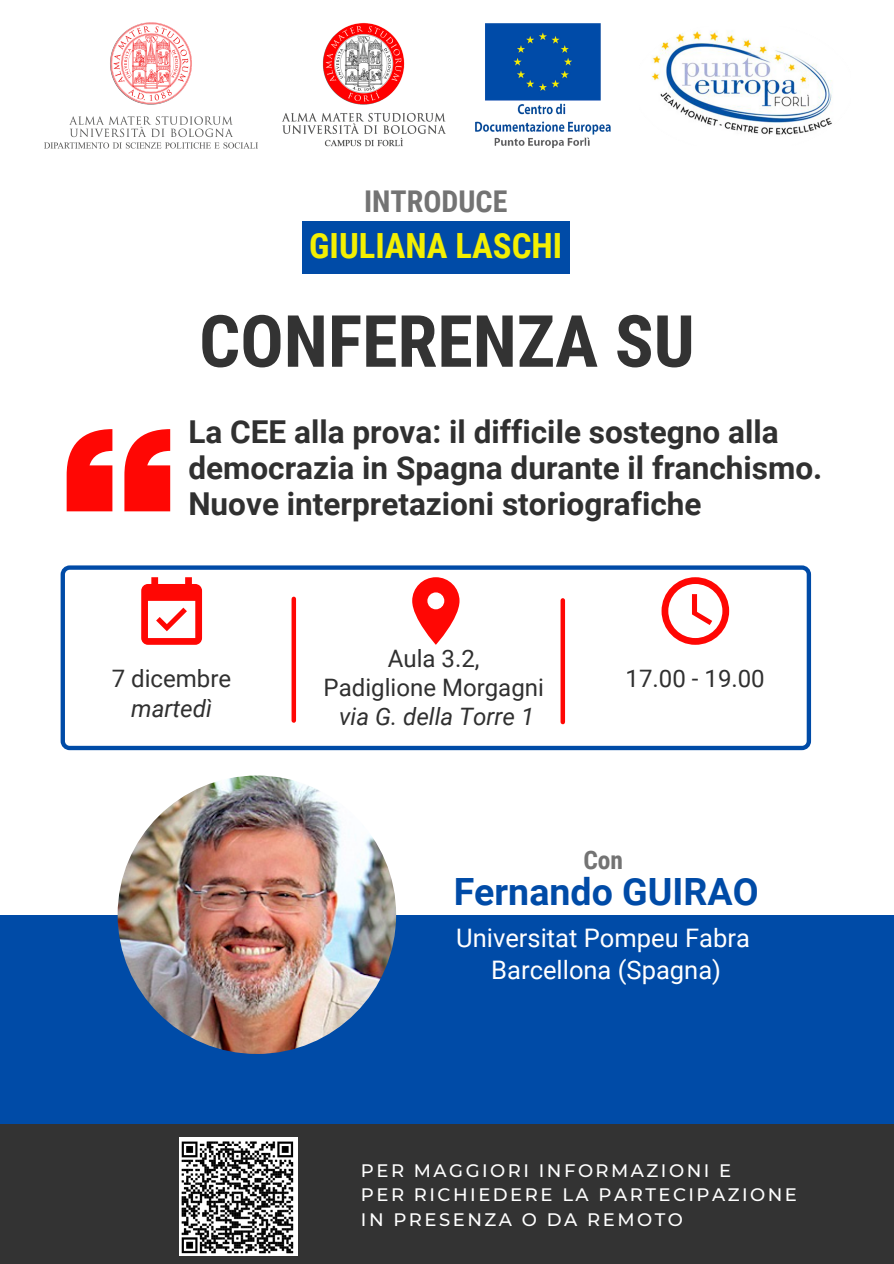
<style>
.page{position:relative;width:894px;height:1264px;background:#fff}
.page>*{position:absolute;margin:0;border:0;box-sizing:border-box;transform-origin:0 0}
.t1{font:700 72px "Roboto Condensed";color:#333}
.t2{font:700 37.5px "Roboto";color:#004ba7}
.t3{font:700 34.65px "Roboto Condensed";color:#f3ef02}
.t4{font:700 31.5px/36px "Roboto";color:#303030}
.t5{font:700 30px "Roboto Condensed";color:#737373}
.t6{font:25.5px "Roboto";color:#fff}
.t7{font:700 25.5px "Roboto Condensed";color:#737373}
.t8{font:24px "Roboto";color:#303030}
.t9{font:italic 24px "Roboto";color:#303030}
.t10{font:500 18px "Montserrat";letter-spacing:.14em;color:#fff}
</style>
<div class="page">
<div style="left:0;top:914px;width:893px;height:222px;background:#004ba7"></div>
<div style="left:0;top:1124px;width:893px;height:139px;background:#333"></div>
<img style="left:118px;top:775px;width:278px;height:278px;border-radius:50%">
<img style="left:44px;top:22px;width:402px;height:127px">
<img style="left:475px;top:23px;width:136px;height:126px">
<img style="left:651px;top:30px;width:182px;height:105px">
<svg style="left:67px;top:429px;width:103px;height:82px"></svg>
<svg style="left:61px;top:565px;width:749px;height:185px"></svg>
<div style="left:291px;top:599px;width:5px;height:121px;background:#ff0704"></div>
<div style="left:560px;top:600px;width:5px;height:122px;background:#ff0704"></div>
<svg style="left:141px;top:577px;width:61px;height:67px"></svg>
<svg style="left:412px;top:577px;width:47px;height:67px"></svg>
<svg style="left:661px;top:577px;width:68px;height:67px"></svg>
<img style="left:179px;top:1137px;width:118px;height:118px">
<div style="left:302px;top:221px;width:267px;height:53px;background:#004ba7"></div>
<p class="t5" style="left:364px;top:184px;width:145px">INTRODUCE</p>
<p class="t3" style="left:309px;top:226px;width:254px">GIULIANA LASCHI</p>
<p class="t1" style="left:199px;top:300px;width:497px">CONFERENZA SU</p>
<p class="t4" style="left:188px;top:414px;width:635px">La CEE alla prova: il difficile sostegno alla democrazia in Spagna durante il franchismo.</p>
<p class="t4" style="left:188px;top:486px;width:514px">Nuove interpretazioni storiografiche</p>
<p class="t8" style="left:112px;top:665px;width:121px">7 dicembre</p>
<p class="t9" style="left:131px;top:694px;width:82px">martedì</p>
<p class="t8" style="left:388px;top:644px;width:93px">Aula 3.2,</p>
<p class="t8" style="left:323px;top:673px;width:222px">Padiglione Morgagni</p>
<p class="t9" style="left:339px;top:702px;width:196px">via G. della Torre 1</p>
<p class="t8" style="left:625px;top:665px;width:141px">17.00 - 19.00</p>
<p class="t7" style="left:583px;top:845px;width:41px">Con</p>
<p class="t2" style="left:453px;top:870px;width:306px">Fernando GUIRAO</p>
<p class="t6" style="left:456px;top:923px;width:295px">Universitat Pompeu Fabra</p>
<p class="t6" style="left:491px;top:955px;width:231px">Barcellona (Spagna)</p>
<p class="t10" style="left:361px;top:1159px;width:372px">PER MAGGIORI INFORMAZIONI E</p>
<p class="t10" style="left:361px;top:1183px;width:437px">PER RICHIEDERE LA PARTECIPAZIONE</p>
<p class="t10" style="left:361px;top:1208px;width:323px">IN PRESENZA O DA REMOTO</p>
</div>
